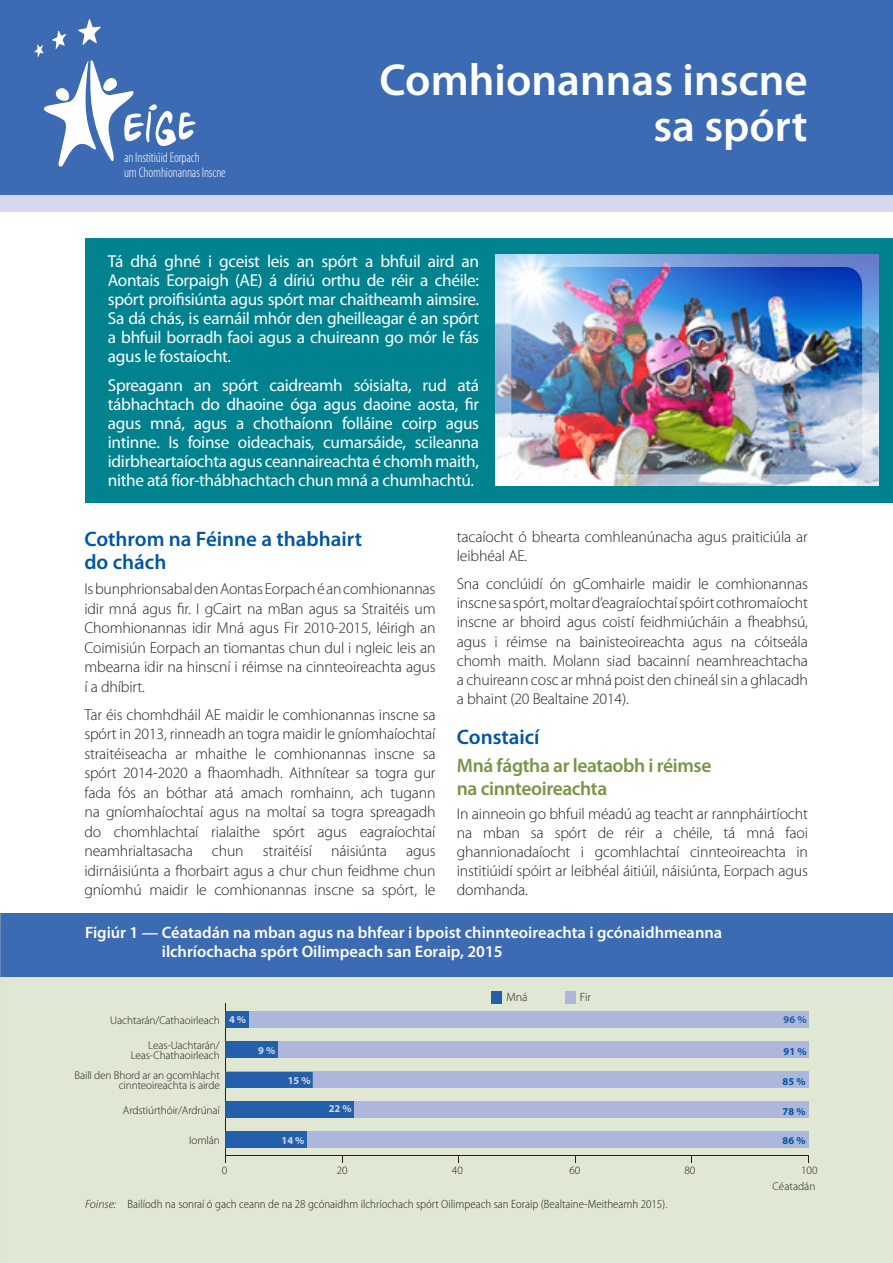
<style>
.page{position:relative;width:893px;height:1263px;background:#fff}
.page>*{position:absolute;margin:0;border:0;box-sizing:border-box;transform-origin:0 0}
.Title_0{font:600 45px/46.5px "Myriad Pro";color:#fff;text-align:right}
.Title_1{font:600 21px/23.2px "Myriad Pro";color:#0155a5}
.Title_2{font:600 19.5px/23px "Myriad Pro";letter-spacing:-.02em;color:#789445}
.Box_text{font:17.25px/18.9px "Myriad Pro";letter-spacing:-.02em;color:#fff;text-align:justify}
.Figure_title{font:600 16.5px/19.5px "Myriad Pro";color:#fff}
.Body_text{font:300 15.75px/19.5px "Myriad Pro";letter-spacing:-.01em;color:#231f20;text-align:justify}
.t1{font:300 condensed 14.1px/15.8px "Myriad Pro";letter-spacing:-.01em;color:#fff}
.Source{font:300 semi-condensed 12px "Myriad Pro";color:#231f20}
.t2{font:300 12px "Myriad Pro";color:#231f20}
.Figure_text{font:300 11.25px/10.5px "Myriad Pro";letter-spacing:-.01em;color:#231f20;text-align:right}
.t3{font:700 10.5px "Myriad Pro";color:#d3d8ec}
.t4{font:700 10.5px "Myriad Pro";color:#0155a5}
.t5{font:700 10.5px "Myriad Pro";color:#235fab}
.s1{font-style:italic;font-stretch:normal}
</style>
<div class="page">
<div style="left:0;top:0;width:893px;height:210px;background:#3d6bb3"></div>
<svg style="left:34px;top:19px;width:162px;height:148px"></svg>
<div style="left:0;top:195px;width:893px;height:16px;background:#d3d8ec"></div>
<div style="left:85px;top:238px;width:808px;height:264px;background:#00828f"></div>
<img style="left:496px;top:255px;width:383px;height:231px">
<img style="left:511px;top:267px;width:351px;height:207px">
<div style="left:0;top:922px;width:893px;height:341px;background:#e0e7d2"></div>
<hr style="left:226px;top:1155px;width:582px;height:1px;background:#231f20">
<hr style="left:225px;top:1004px;width:1px;height:159px;background:#231f20">
<div style="left:226px;top:1011px;width:23px;height:16px;background:#235fab"></div>
<div style="left:226px;top:1041px;width:52px;height:17px;background:#235fab"></div>
<svg style="left:225px;top:1071px;width:88px;height:17px"></svg>
<div style="left:226px;top:1101px;width:128px;height:16px;background:#235fab"></div>
<svg style="left:225px;top:1101px;width:1px;height:16px"></svg>
<div style="left:226px;top:1132px;width:81px;height:16px;background:#235fab"></div>
<div style="left:249px;top:1011px;width:560px;height:16px;background:#acb7db"></div>
<div style="left:278px;top:1041px;width:531px;height:17px;background:#acb7db"></div>
<div style="left:313px;top:1071px;width:495px;height:17px;background:#acb7db"></div>
<div style="left:354px;top:1101px;width:454px;height:16px;background:#acb7db"></div>
<div style="left:307px;top:1132px;width:501px;height:16px;background:#acb7db"></div>
<div style="left:491px;top:991px;width:10px;height:12px;background:#235fab"></div>
<div style="left:565px;top:991px;width:10px;height:12px;background:#acb7db"></div>
<div style="left:0;top:913px;width:893px;height:64px;background:#3d6bb3"></div>
<p class="t1" style="left:124px;top:149px;width:103px">an Institiúid Eorpach<br>um Chomhionannas Inscne</p>
<p class="Title_0" style="left:380px;top:57px;width:430px">Comhionannas inscne sa spórt</p>
<p class="Box_text" style="left:108px;top:252px;width:373px">Tá dhá ghné i gceist leis an spórt a bhfuil aird an Aontais Eorpaigh (AE) á díriú orthu de réir a chéile: spórt proifisiúnta agus spórt mar chaitheamh aimsire.<br>Sa dá chás, is earnáil mhór den gheilleagar é an spórt a bhfuil borradh faoi agus a chuireann go mór le fás agus le fostaíocht.</p>
<p class="Box_text" style="left:108px;top:376px;width:373px">Spreagann an spórt caidreamh sóisialta, rud atá tábhachtach do dhaoine óga agus daoine aosta, fir agus mná, agus a chothaíonn folláine coirp agus intinne. Is foinse oideachais, cumarsáide, scileanna idirbheartaíochta agus ceannaireachta é chomh maith, nithe atá fíor‑thábhachtach chun mná a chumhachtú.</p>
<p class="Body_text" style="left:457px;top:528px;width:353px">tacaíocht ó bhearta comhleanúnacha agus praiticiúla ar leibhéal AE.</p>
<p class="Body_text" style="left:457px;top:574px;width:353px">Sna conclúidí ón gComhairle maidir le comhionannas inscne sa spórt, moltar d’eagraíochtaí spóirt cothromaíocht inscne ar bhoird agus coistí feidhmiúcháin a fheabhsú, agus i réimse na bainisteoireachta agus na cóitseála chomh maith. Molann siad bacainní neamhreachtacha a chuireann cosc ar mhná poist den chineál sin a ghlacadh a bhaint (20 Bealtaine 2014).</p>
<p class="Title_1" style="left:457px;top:725px;width:84px">Constaicí</p>
<p class="Title_2" style="left:457px;top:754px;width:256px">Mná fágtha ar leataobh i réimse na cinnteoireachta</p>
<p class="Body_text" style="left:457px;top:804px;width:353px">In ainneoin go bhfuil méadú ag teacht ar rannpháirtíocht na mban sa spórt de réir a chéile, tá mná faoi ghannionadaíocht i gcomhlachtaí cinnteoireachta in institiúidí spóirt ar leibhéal áitiúil, náisiúnta, Eorpach agus domhanda.</p>
<p class="Figure_title" style="left:162px;top:923px;width:562px;text-indent:-77px">Figiúr 1 — Céatadán na mban agus na bhfear i bpoist chinnteoireachta i gcónaidhmeanna ilchríochacha spórt Oilimpeach san Eoraip, 2015</p>
<p class="Title_1" style="left:84px;top:528px;width:279px">Cothrom na Féinne a thabhairt do chách</p>
<p class="Body_text" style="left:84px;top:580px;width:353px">Is bunphrionsabal den Aontas Eorpach éan comhionannas idir mná agus fir. I gCairt na mBan agus sa Straitéis um Chomhionannas idir Mná agus Fir 2010-2015, léirigh an Coimisiún Eorpach an tiomantas chun dul i ngleic leis an mbearna idir na hinscní i réimse na cinnteoireachta agus í a dhíbirt.</p>
<p class="Body_text" style="left:84px;top:705px;width:353px">Tar éis chomhdháil AE maidir le comhionannas inscne sa spórt in 2013, rinneadh an togra maidir le gníomhaíochtaí straitéiseacha ar mhaithe le comhionannas inscne sa spórt 2014-2020 a fhaomhadh. Aithnítear sa togra gur fada fós an bóthar atá amach romhainn, ach tugann na gníomhaíochtaí agus na moltaí sa togra spreagadh do chomhlachtaí rialaithe spórt agus eagraíochtaí neamhrialtasacha chun straitéisí náisiúnta agus idirnáisiúnta a fhorbairt agus a chur chun feidhme chun gníomhú maidir le comhionannas inscne sa spórt, le</p>
<p class="Figure_text" style="left:110px;top:1015px;width:111px">Uachtarán/Cathaoirleach</p>
<p class="Figure_text" style="left:131px;top:1040px;width:91px">Leas‑Uachtarán/<br>Leas‑Chathaoirleach</p>
<p class="Figure_text" style="left:75px;top:1070px;width:147px">Baill den Bhord ar an gcomhlacht cinnteoireachta is airde</p>
<p class="Figure_text" style="left:123px;top:1105px;width:98px">Ardstiúrthóir/Ardrúnaí</p>
<p class="Figure_text" style="left:189px;top:1135px;width:32px">Iomlán</p>
<p class="t3" style="left:229px;top:1013px;width:19px">4 %</p>
<p class="t3" style="left:258px;top:1043px;width:19px">9 %</p>
<p class="t3" style="left:288px;top:1073px;width:24px">15 %</p>
<p class="t3" style="left:281px;top:1133px;width:24px">14 %</p>
<p class="t3" style="left:329px;top:1102px;width:24px">22 %</p>
<p class="t2" style="left:506px;top:990px;width:23px">Mná</p>
<p class="t2" style="left:580px;top:990px;width:13px">Fir</p>
<p class="t5" style="left:784px;top:1013px;width:25px">96 %</p>
<p class="t4" style="left:784px;top:1044px;width:25px">91 %</p>
<p class="t4" style="left:783px;top:1074px;width:24px">85 %</p>
<p class="t4" style="left:783px;top:1104px;width:24px">78 %</p>
<p class="t4" style="left:783px;top:1134px;width:24px">86 %</p>
<p class="Figure_text" style="left:222px;top:1165px;width:7px">0</p>
<p class="Figure_text" style="left:337px;top:1165px;width:12px">20</p>
<p class="Figure_text" style="left:452px;top:1165px;width:12px">40</p>
<p class="Figure_text" style="left:569px;top:1165px;width:12px">60</p>
<p class="Figure_text" style="left:684px;top:1165px;width:12px">80</p>
<p class="Figure_text" style="left:801px;top:1165px;width:18px">100</p>
<p class="Source" style="left:85px;top:1196px;width:584px"><span class="s1">Foinse:</span> Bailíodh na sonraí ó gach ceann de na 28 gcónaidhm ilchríochach spórt Oilimpeach san Eoraip (Bealtaine-Meitheamh 2015).</p>
<p class="Figure_text" style="left:773px;top:1181px;width:44px">Céatadán</p>
</div>
